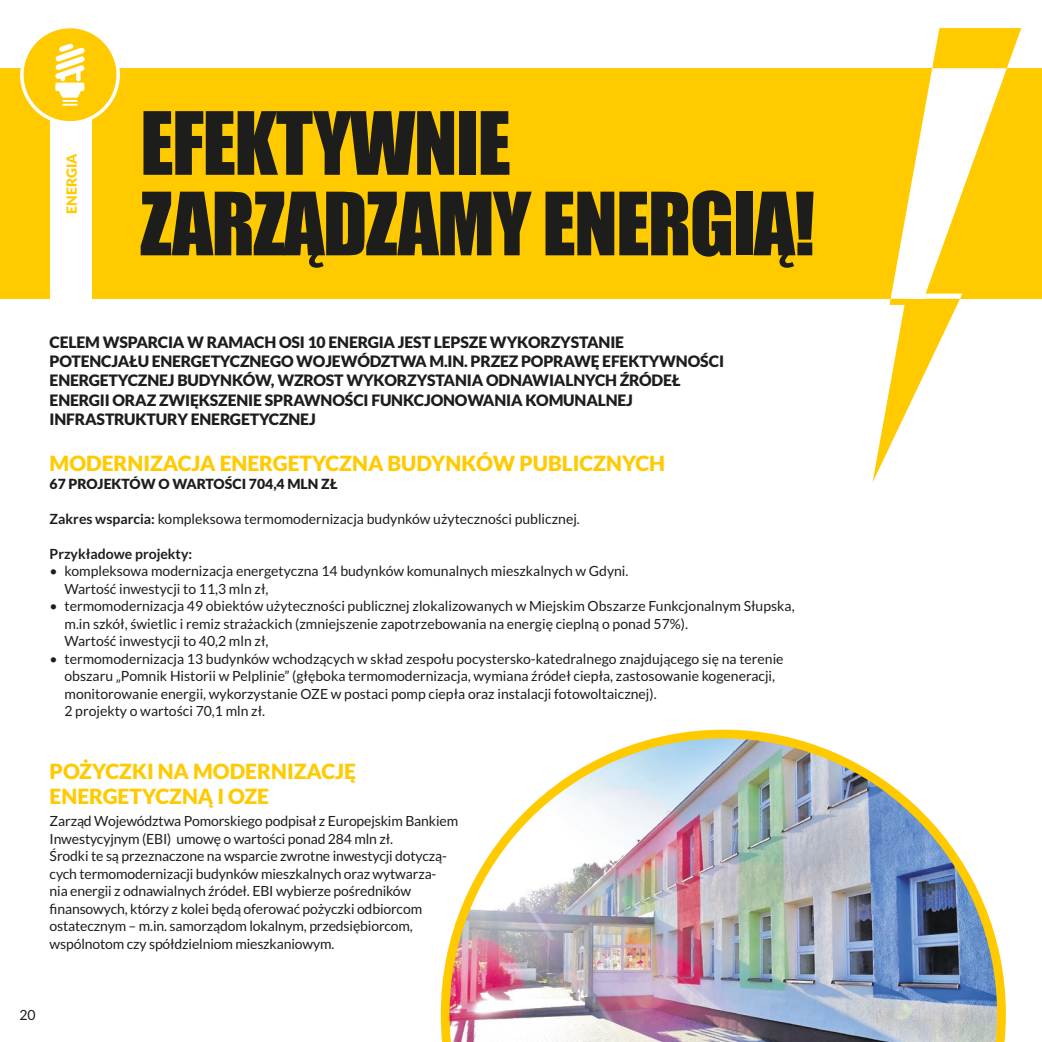
<style>
.page{position:relative;width:1042px;height:1042px;background:#fff}
.page>*{position:absolute;margin:0;border:0;box-sizing:border-box;transform-origin:0 0}
.t1{font:80.5px/80.5px "Impact";letter-spacing:-.02em;color:#1d1d1b}
.t2{font:900 21px/25.2px "Lato";color:#ffca00}
.t3{font:900 15.75px/19.2px "Lato";letter-spacing:-.01em;color:#1d1d1b}
.t4{font:14px/17.5px "Lato";color:#1d1d1b}
.t5{font:900 14px "Lato";color:#1d1d1b}
.t6{font:700 14px "Lato";color:#1d1d1b}
.t7{font:900 14px "Lato";color:#ffca00}
.s1{font-weight:700}
</style>
<div class="page">
<div style="left:93px;top:68px;width:949px;height:231px;background:#ffca00"></div>
<svg style="left:872px;top:28px;width:149px;height:454px"></svg>
<div style="left:0;top:68px;width:50px;height:231px;background:#ffca00"></div>
<div style="left:22px;top:27px;width:96px;height:96px;background:#ffca00;border-radius:50%"></div>
<div style="left:20px;top:25px;width:100px;height:100px;border:4px solid #fff;border-radius:50%"></div>
<svg style="left:55px;top:44px;width:30px;height:62px"></svg>
<img style="left:441px;top:729px;width:565px;height:313px">
<p class="t7" style="left:63px;top:214px;width:62px;rotate:-90deg">ENERGIA</p>
<h1 class="t1" style="left:140px;top:101px;width:676px">EFEKTYWNIE<br>ZARZĄDZAMY ENERGIĄ!</h1>
<p class="t3" style="left:50px;top:332px;width:676px">CELEM WSPARCIA W RAMACH OSI 10 ENERGIA JEST LEPSZE WYKORZYSTANIE POTENCJAŁU ENERGETYCZNEGO WOJEWÓDZTWA M.IN. PRZEZ POPRAWĘ EFEKTYWNOŚCI ENERGETYCZNEJ BUDYNKÓW, WZROST WYKORZYSTANIA ODNAWIALNYCH ŹRÓDEŁ ENERGII ORAZ ZWIĘKSZENIE SPRAWNOŚCI FUNKCJONOWANIA KOMUNALNEJ INFRASTRUKTURY ENERGETYCZNEJ</p>
<h2 class="t2" style="left:50px;top:450px;width:617px">MODERNIZACJA ENERGETYCZNA BUDYNKÓW PUBLICZNYCH</h2>
<p class="t5" style="left:50px;top:475px;width:289px">67 PROJEKTÓW O WARTOŚCI 704,4 MLN ZŁ</p>
<p class="t4" style="left:50px;top:510px;width:532px"><span class="s1">Zakres wsparcia:</span> kompleksowa termomodernizacja budynków użyteczności publicznej.</p>
<p class="t6" style="left:50px;top:545px;width:144px">Przykładowe projekty:</p>
<p class="t4" style="left:64px;top:562px;width:565px;text-indent:-15px">• kompleksowa modernizacja energetyczna 14 budynków komunalnych mieszkalnych w Gdyni.<br>Wartość inwestycji to 11,3 mln zł,</p>
<p class="t4" style="left:64px;top:597px;width:731px;text-indent:-15px">• termomodernizacja 49 obiektów użyteczności publicznej zlokalizowanych w Miejskim Obszarze Funkcjonalnym Słupska, m.in szkół, świetlic i remiz strażackich (zmniejszenie zapotrzebowania na energię cieplną o ponad 57%).<br>Wartość inwestycji to 40,2 mln zł,</p>
<p class="t4" style="left:64px;top:650px;width:720px;text-indent:-15px">• termomodernizacja 13 budynków wchodzących w skład zespołu pocystersko-katedralnego znajdującego się na terenie obszaru „Pomnik Historii w Pelplinie” (głęboka termomodernizacja, wymiana źródeł ciepła, zastosowanie kogeneracji, monitorowanie energii, wykorzystanie OZE w postaci pomp ciepła oraz instalacji fotowoltaicznej).<br>2 projekty o wartości 70,1 mln zł.</p>
<h2 class="t2" style="left:50px;top:758px;width:308px">POŻYCZKI NA MODERNIZACJĘ<br>ENERGETYCZNĄ I OZE</h2>
<p class="t4" style="left:50px;top:812px;width:410px">Zarząd Województwa Pomorskiego podpisał z Europejskim Bankiem Inwestycyjnym (EBI) umowę o wartości ponad 284 mln zł.<br>Środki te są przeznaczone na wsparcie zwrotne inwestycji dotyczą&shy;cych termomodernizacji budynków mieszkalnych oraz wytwarza-<br>nia energii z odnawialnych źródeł. EBI wybierze pośredników finansowych, którzy z kolei będą oferować pożyczki odbiorcom ostatecznym – m.in. samorządom lokalnym, przedsiębiorcom, wspólnotom czy spółdzielniom mieszkaniowym.</p>
<p class="t4" style="left:19px;top:1005px;width:18px">20</p>
</div>
